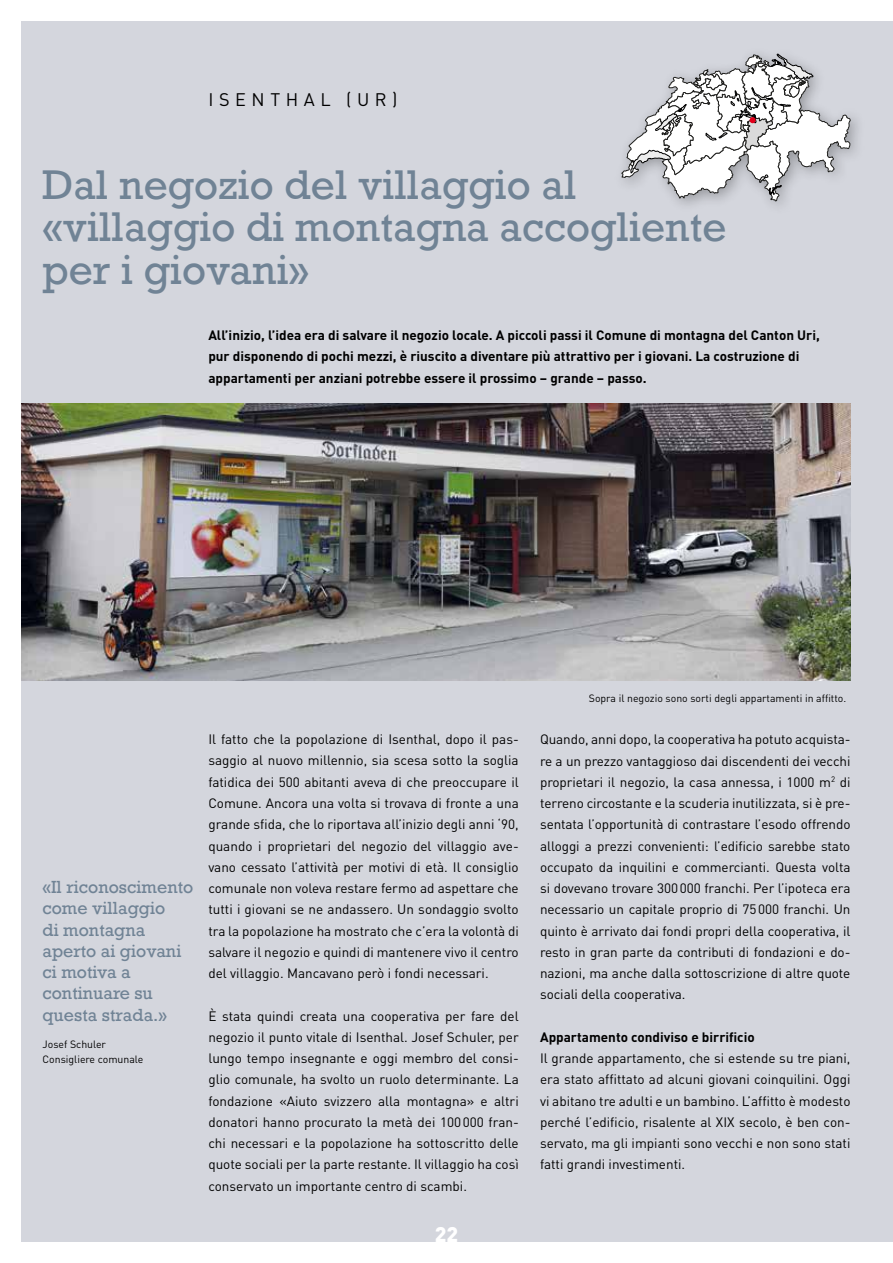
<style>
.page{position:relative;width:893px;height:1263px;background:#fff}
.page>*{position:absolute;margin:0;border:0;box-sizing:border-box;transform-origin:0 0}
.t1{font:39px/42.5px "Rockwell";color:#708395}
.t2{font:900 21px "DINOT";color:#fff}
.t3{font:18px "DINOT";letter-spacing:.31em;color:#000}
.t4{font:16.5px/21.3px "Rockwell";color:#708395}
.t5{font:13.5px/21.3px "DINOT";color:#000;text-align:justify}
.t6{font:700 13.5px/21.3px "DINOT";color:#000}
.t7{font:10.5px/15.3px "DINOT";color:#000}
</style>
<div class="page">
<div style="left:21px;top:21px;width:872px;height:1221px;background:#d4d6dd"></div>
<img style="left:21px;top:404px;width:829px;height:276px">
<svg style="left:622px;top:54px;width:228px;height:147px"></svg>
<h3 class="t3" style="left:208px;top:88px;width:191px">ISENTHAL (UR)</h3>
<h1 class="t1" style="left:43px;top:164px;width:686px">Dal negozio del villaggio al «villaggio di montagna accogliente per i giovani»</h1>
<p class="t6" style="left:208px;top:324px;width:613px">All’inizio, l’idea era di salvare il negozio locale. A piccoli passi il Comune di montagna del Canton Uri, pur disponendo di pochi mezzi, è riuscito a diventare più attrattivo per i giovani. La costruzione di appartamenti per anziani potrebbe essere il prossimo – grande – passo.</p>
<p class="t4" style="left:43px;top:877px;width:152px">«Il riconoscimento come villaggio<br>di montagna aperto ai giovani ci motiva a continuare su questa strada.»</p>
<p class="t7" style="left:43px;top:1036px;width:102px">Josef Schuler<br>Consigliere comunale</p>
<p class="t5" style="left:208px;top:728px;width:312px">Il fatto che la popolazione di Isenthal, dopo il pas&shy;saggio al nuovo millennio, sia scesa sotto la soglia fatidica dei 500 abitanti aveva di che preoccupare il Comune. Ancora una volta si trovava di fronte a una grande sfida, che lo riportava all’inizio degli anni ‘90, quando i proprietari del negozio del villaggio ave&shy;vano cessato l’attività per motivi di età. Il consiglio comunale non voleva restare fermo ad aspettare che tutti i giovani se ne andassero. Un sondaggio svolto tra la popolazione ha mostrato che c’era la volontà di salvare il negozio e quindi di mantenere vivo il centro del villaggio. Mancavano però i fondi necessari.</p>
<p class="t5" style="left:208px;top:1004px;width:312px">È stata quindi creata una cooperativa per fare del negozio il punto vitale di Isenthal. Josef Schuler, per lungo tempo insegnante e oggi membro del consi&shy;glio comunale, ha svolto un ruolo determinante. La fondazione «Aiuto svizzero alla montagna» e altri donatori hanno procurato la metà dei 100000 fran&shy;chi necessari e la popolazione ha sottoscritto delle quote sociali per la parte restante. Il villaggio ha così conservato un importante centro di scambi.</p>
<h2 class="t2" style="left:435px;top:1220px;width:25px">22</h2>
<p class="t7" style="left:589px;top:690px;width:259px">Sopra il negozio sono sorti degli appartamenti in affitto.</p>
<p class="t5" style="left:540px;top:728px;width:312px">Quando, anni dopo, la cooperativa ha potuto acquista&shy;re a un prezzo vantaggioso dai discendenti dei vecchi proprietari il negozio, la casa annessa, i 1000 m<sup>2</sup> di terreno circostante e la scuderia inutilizzata, si è pre&shy;sentata l’opportunità di contrastare l’esodo offrendo alloggi a prezzi convenienti: l’edificio sarebbe stato occupato da inquilini e commercianti. Questa volta si dovevano trovare 300000 franchi. Per l’ipoteca era necessario un capitale proprio di 75000 franchi. Un quinto è arrivato dai fondi propri della cooperativa, il resto in gran parte da contributi di fondazioni e do&shy;nazioni, ma anche dalla sottoscrizione di altre quote sociali della cooperativa.</p>
<p class="t6" style="left:540px;top:1026px;width:216px">Appartamento condiviso e birrificio</p>
<p class="t5" style="left:540px;top:1047px;width:312px">Il grande appartamento, che si estende su tre piani, era stato affittato ad alcuni giovani coinquilini. Oggi vi abitano tre adulti e un bambino. L’affitto è modesto perché l’edificio, risalente al XIX secolo, è ben con&shy;servato, ma gli impianti sono vecchi e non sono stati fatti grandi investimenti.</p>
</div>
